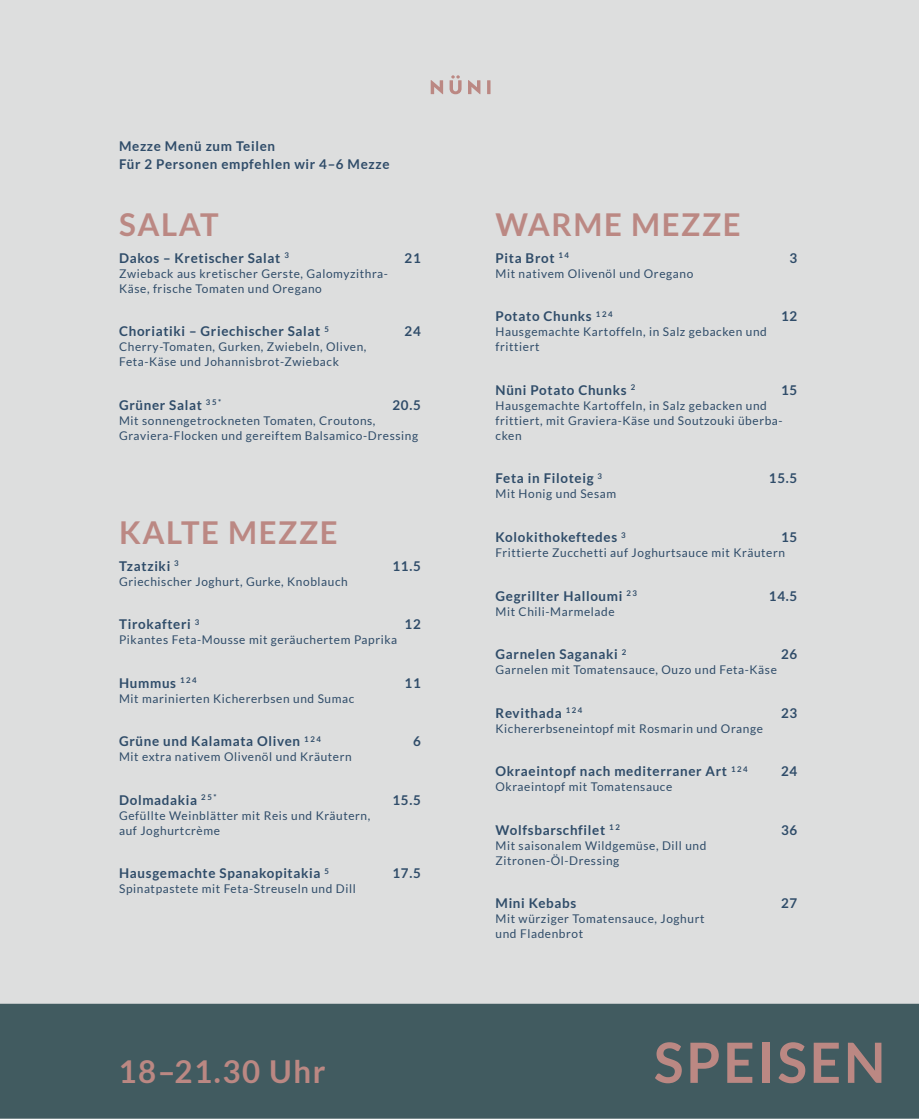
<style>
.page{position:relative;width:919px;height:1119px;background:#fff}
.page>*{position:absolute;margin:0;border:0;box-sizing:border-box;transform-origin:0 0}
.t1{font:700 55.5px "Lato";letter-spacing:.05em;color:#bb8883}
.t2{font:700 31.5px "Lato";letter-spacing:.05em;color:#bb8883}
.t3{font:700 13.5px/18px "Lato";letter-spacing:.05em;color:#2f4c69}
.t4{font:12px/15px "Lato";letter-spacing:.05em;color:#2f4c69}
</style>
<div class="page">
<div style="left:0;top:0;width:918px;height:1118px;background:#dddede"></div>
<div style="left:0;top:1004px;width:918px;height:113px;background:#415b60"></div>
<div style="left:0;top:1003px;width:918px;height:115px;border:2px solid #415b60"></div>
<svg style="left:430px;top:80px;width:13px;height:14px"></svg>
<svg style="left:449px;top:75px;width:12px;height:19px"></svg>
<svg style="left:468px;top:80px;width:12px;height:14px"></svg>
<hr style="left:487px;top:80px;width:3px;height:14px;background:#bb8883">
<p class="t3" style="left:119px;top:137px;width:272px">Mezze Menü zum Teilen<br>Für 2 Personen empfehlen wir 4–6 Mezze</p>
<h2 class="t2" style="left:119px;top:207px;width:101px">SALAT</h2>
<p class="t3" style="left:119px;top:249px;width:171px">Dakos – Kretischer Salat <sup>3</sup></p>
<p class="t3" style="left:404px;top:249px;width:18px">21</p>
<p class="t4" style="left:119px;top:266px;width:270px">Zwieback aus kretischer Gerste, Galomyzithra-<br>Käse, frische Tomaten und Oregano</p>
<p class="t3" style="left:119px;top:322px;width:211px">Choriatiki – Griechischer Salat <sup>5</sup></p>
<p class="t3" style="left:404px;top:322px;width:18px">24</p>
<p class="t4" style="left:119px;top:339px;width:249px">Cherry-Tomaten, Gurken, Zwiebeln, Oliven,<br>Feta-Käse und Johannisbrot-Zwieback</p>
<p class="t3" style="left:119px;top:396px;width:104px">Grüner Salat <sup>3</sup> <sup>5*</sup></p>
<p class="t3" style="left:392px;top:396px;width:30px">20.5</p>
<p class="t4" style="left:119px;top:413px;width:300px">Mit sonnengetrockneten Tomaten, Croutons,<br>Graviera-Flocken und gereiftem Balsamico-Dressing</p>
<h2 class="t2" style="left:119px;top:514px;width:220px">KALTE MEZZE</h2>
<p class="t3" style="left:119px;top:556px;width:61px">Tzatziki <sup>3</sup></p>
<p class="t3" style="left:392px;top:556px;width:30px">11.5</p>
<p class="t4" style="left:119px;top:573px;width:230px">Griechischer Joghurt, Gurke, Knoblauch</p>
<p class="t3" style="left:119px;top:615px;width:82px">Tirokafteri <sup>3</sup></p>
<p class="t3" style="left:404px;top:615px;width:18px">12</p>
<p class="t4" style="left:119px;top:632px;width:279px">Pikantes Feta-Mousse mit geräuchertem Paprika</p>
<p class="t3" style="left:119px;top:673px;width:79px">Hummus <sup>1</sup> <sup>24</sup></p>
<p class="t3" style="left:404px;top:673px;width:18px">11</p>
<p class="t4" style="left:119px;top:690px;width:237px">Mit marinierten Kichererbsen und Sumac</p>
<p class="t3" style="left:119px;top:732px;width:203px">Grüne und Kalamata Oliven <sup>1</sup> <sup>24</sup></p>
<p class="t3" style="left:413px;top:732px;width:9px">6</p>
<p class="t4" style="left:119px;top:749px;width:234px">Mit extra nativem Olivenöl und Kräutern</p>
<p class="t3" style="left:119px;top:790px;width:99px">Dolmadakia <sup>2</sup> <sup>5*</sup></p>
<p class="t3" style="left:392px;top:790px;width:30px">15.5</p>
<p class="t4" style="left:119px;top:807px;width:253px">Gefüllte Weinblätter mit Reis und Kräutern, auf Joghurtcrème</p>
<p class="t3" style="left:119px;top:864px;width:211px">Hausgemachte Spanakopitakia <sup>5</sup></p>
<p class="t3" style="left:392px;top:864px;width:30px">17.5</p>
<p class="t4" style="left:119px;top:881px;width:238px">Spinatpastete mit Feta-Streuseln und Dill</p>
<h2 class="t2" style="left:118px;top:1053px;width:209px">18–21.30 Uhr</h2>
<h2 class="t2" style="left:495px;top:207px;width:246px">WARME MEZZE</h2>
<p class="t3" style="left:495px;top:249px;width:75px">Pita Brot <sup>14</sup></p>
<p class="t3" style="left:789px;top:249px;width:9px">3</p>
<p class="t4" style="left:495px;top:266px;width:199px">Mit nativem Olivenöl und Oregano</p>
<p class="t3" style="left:495px;top:307px;width:118px">Potato Chunks <sup>1</sup> <sup>24</sup></p>
<p class="t3" style="left:781px;top:307px;width:18px">12</p>
<p class="t4" style="left:495px;top:324px;width:273px">Hausgemachte Kartoffeln, in Salz gebacken und frittiert</p>
<p class="t3" style="left:495px;top:381px;width:141px">Nüni Potato Chunks <sup>2</sup></p>
<p class="t3" style="left:781px;top:381px;width:18px">15</p>
<p class="t4" style="left:495px;top:398px;width:288px">Hausgemachte Kartoffeln, in Salz gebacken und frittiert, mit Graviera-Käse und Soutzouki überba&shy;cken</p>
<p class="t3" style="left:495px;top:469px;width:108px">Feta in Filoteig <sup>3</sup></p>
<p class="t3" style="left:768px;top:469px;width:30px">15.5</p>
<p class="t4" style="left:495px;top:486px;width:122px">Mit Honig und Sesam</p>
<p class="t3" style="left:495px;top:528px;width:132px">Kolokithokeftedes <sup>3</sup></p>
<p class="t3" style="left:781px;top:528px;width:18px">15</p>
<p class="t4" style="left:495px;top:545px;width:291px">Frittierte Zucchetti auf Joghurtsauce mit Kräutern</p>
<p class="t3" style="left:495px;top:586px;width:143px">Gegrillter Halloumi <sup>2</sup> <sup>3</sup></p>
<p class="t3" style="left:768px;top:586px;width:30px">14.5</p>
<p class="t4" style="left:495px;top:603px;width:121px">Mit Chili-Marmelade</p>
<p class="t3" style="left:495px;top:645px;width:132px">Garnelen Saganaki <sup>2</sup></p>
<p class="t3" style="left:781px;top:645px;width:18px">26</p>
<p class="t4" style="left:495px;top:662px;width:283px">Garnelen mit Tomatensauce, Ouzo und Feta-Käse</p>
<p class="t3" style="left:495px;top:703px;width:88px">Revithada <sup>1</sup> <sup>24</sup></p>
<p class="t3" style="left:781px;top:703px;width:18px">23</p>
<p class="t4" style="left:495px;top:720px;width:269px">Kichererbseneintopf mit Rosmarin und Orange</p>
<p class="t3" style="left:495px;top:762px;width:254px">Okraeintopf nach mediterraner Art <sup>1</sup> <sup>24</sup></p>
<p class="t3" style="left:781px;top:762px;width:18px">24</p>
<p class="t4" style="left:495px;top:779px;width:178px">Okraeintopf mit Tomatensauce</p>
<p class="t3" style="left:495px;top:820px;width:126px">Wolfsbarschfilet <sup>1</sup> <sup>2</sup></p>
<p class="t3" style="left:781px;top:820px;width:18px">36</p>
<p class="t4" style="left:495px;top:837px;width:212px">Mit saisonalem Wildgemüse, Dill und<br>Zitronen-Öl-Dressing</p>
<p class="t3" style="left:495px;top:894px;width:82px">Mini Kebabs</p>
<p class="t3" style="left:781px;top:894px;width:18px">27</p>
<p class="t4" style="left:495px;top:911px;width:210px">Mit würziger Tomatensauce, Joghurt und Fladenbrot</p>
<h1 class="t1" style="left:654px;top:1030px;width:233px">SPEISEN</h1>
</div>
